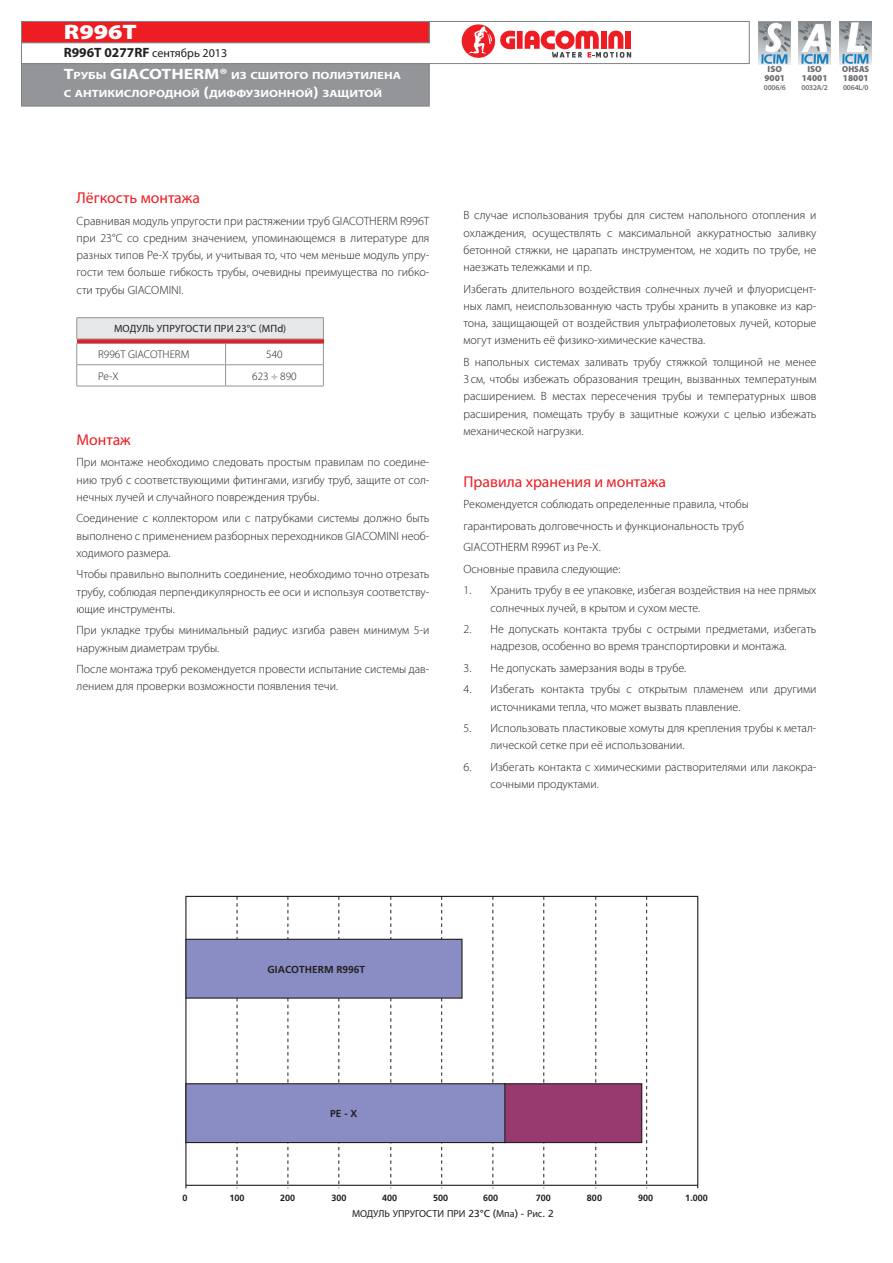
<style>
.page{position:relative;width:893px;height:1263px;background:#fff}
.page>*{position:absolute;margin:0;border:0;box-sizing:border-box;transform-origin:0 0}
.t1{font:900 21px "Myriad Pro";color:#fff;scale:1.2 1}
.t2{font:15.75px "Myriad Pro";color:#ee1d23}
.t3{font:300 12px/17.2px "Myriad Pro";color:#231f20;text-align:justify}
.t4{font:12px "Myriad Pro";color:#231f20}
.t5{font:300 11.25px "Myriad Pro";color:#231f20}
.t6{font:700 10.5px/18px "Myriad Pro";color:#fff;scale:1.2 1}
.t7{font:10.5px "Myriad Pro";letter-spacing:.02em;color:#231f20}
.t8{font:10.2px "Myriad Pro";color:#231f20}
.t9{font:700 10.2px "Frutiger";color:#231f20}
.t10{font:700 9px "Frutiger";color:#231f20}
.t11{font:900 9px/9px "Myriad Pro";color:#6c6d70;text-align:center}
.t12{font:900 9px/9.3px "Myriad Pro";color:#6c6d70;scale:.93 1}
.t13{font:600 7.5px "Myriad Pro";letter-spacing:-.02em;color:#6c6d70}
.s1{font-weight:700;font-size:13.5px}
.s2{font-size:15px}
.s3{font-family:"Frutiger"}
</style>
<div class="page">
<div style="left:21px;top:61px;width:408px;height:45px;background:#939598"></div>
<svg style="left:21px;top:21px;width:729px;height:43px"></svg>
<img style="left:758px;top:21px;width:32px;height:43px">
<img style="left:799px;top:21px;width:32px;height:43px">
<img style="left:839px;top:21px;width:33px;height:43px">
<hr style="left:77px;top:317px;width:149px;height:1px;background:#939598">
<hr style="left:226px;top:317px;width:98px;height:1px;background:#939598">
<svg style="left:77px;top:318px;width:247px;height:68px"></svg>
<hr style="left:77px;top:386px;width:149px;height:1px;background:#939598">
<hr style="left:226px;top:386px;width:98px;height:1px;background:#939598">
<svg style="left:543px;top:898px;width:1px;height:287px"></svg>
<svg style="left:595px;top:898px;width:1px;height:287px"></svg>
<div style="left:504px;top:1084px;width:138px;height:58px;background:#963a6f"></div>
<div style="left:504px;top:1083px;width:138px;height:60px;border:1px solid #231f20"></div>
<hr style="left:186px;top:1185px;width:512px;height:1px;background:#231f20">
<svg style="left:237px;top:896px;width:1px;height:292px"></svg>
<svg style="left:287px;top:896px;width:1px;height:292px"></svg>
<svg style="left:338px;top:896px;width:1px;height:292px"></svg>
<svg style="left:390px;top:896px;width:1px;height:292px"></svg>
<svg style="left:441px;top:896px;width:1px;height:292px"></svg>
<svg style="left:492px;top:896px;width:1px;height:292px"></svg>
<svg style="left:646px;top:896px;width:1px;height:292px"></svg>
<div style="left:186px;top:939px;width:276px;height:59px;background:#8a8dc4"></div>
<div style="left:185px;top:939px;width:278px;height:60px;border:1px solid #231f20"></div>
<div style="left:186px;top:1084px;width:319px;height:58px;background:#8a8dc4"></div>
<div style="left:185px;top:1083px;width:320px;height:60px;border:1px solid #231f20"></div>
<h1 class="t1" style="left:64px;top:20px;width:63px">R996T</h1>
<p class="t4" style="left:64px;top:47px;width:165px"><span class="s1">R996T 0277RF</span> сентябрь 2013</p>
<p class="t6" style="left:64px;top:67px;width:282px"><span class="s2">Т</span>рубы <span class="s2">GIACOTHERM®</span> из сшитого полиэтилена с aнтикислородной <span class="s2">(</span>диффузионной<span class="s2">)</span> защитой</p>
<p class="t11" style="left:764px;top:65px;width:22px">ISO<br>9001</p>
<p class="t13" style="left:764px;top:83px;width:23px">0006/6</p>
<p class="t11" style="left:802px;top:65px;width:27px">ISO<br>14001</p>
<p class="t13" style="left:801px;top:83px;width:28px">0032A/2</p>
<p class="t12" style="left:842px;top:64px;width:31px">OHSAS<br>18001</p>
<p class="t13" style="left:843px;top:84px;width:27px">0064L/0</p>
<h2 class="t2" style="left:77px;top:189px;width:125px">Лёгкость монтажа</h2>
<p class="t3" style="left:77px;top:212px;width:354px">Сравнивая модуль упругости при растяжении труб GIACOTHERM R996T при 23°C со средним значением, упоминающемся в литературе для разных типов Pe-X трубы, и учитывая то, что чем меньше модуль упру&shy;гости тем больше гибкость трубы, очевидны преимущества по гибко&shy;сти трубы GIACOMINI.</p>
<p class="t7" style="left:114px;top:323px;width:174px">МОДУЛЬ УПРУГОСТИ ПРИ 23°C (Мпd)</p>
<p class="t5" style="left:98px;top:348px;width:93px">R996T GIACOTHERM</p>
<p class="t5" style="left:266px;top:348px;width:18px">540</p>
<p class="t5" style="left:98px;top:370px;width:22px">Pe-X</p>
<p class="t5" style="left:252px;top:370px;width:46px">623 ÷ 890</p>
<h2 class="t2" style="left:77px;top:431px;width:56px">Монтаж</h2>
<p class="t3" style="left:77px;top:454px;width:354px">При монтаже необходимо следовать простым правилам по соедине&shy;нию труб с соответствующими фитингами, изгибу труб, защите от сол&shy;нечных лучей и случайного повреждения трубы.</p>
<p class="t3" style="left:77px;top:510px;width:354px">Соединение с коллектором или с патрубками системы должно быть выполнено с применением разборных переходников GIACOMINI необ&shy;ходимого размера.</p>
<p class="t3" style="left:77px;top:566px;width:354px">Чтобы правильно выполнить соединение, необходимо точно отрезать трубу, соблюдая перпендикулярность ее оси и используя соответству&shy;ющие инструменты.</p>
<p class="t3" style="left:77px;top:622px;width:354px">При укладке трубы минимальный радиус изгиба равен минимум 5-и наружным диаметрам трубы.</p>
<p class="t3" style="left:77px;top:661px;width:354px">После монтажа труб рекомендуется провести испытание системы дав&shy;лением для проверки возможности появления течи.</p>
<p class="t3" style="left:463px;top:207px;width:354px">В случае использования трубы для систем напольного отопления и охлаждения, осуществлять с максимальной аккуратностью заливку бетонной стяжки, не царапать инструментом, не ходить по трубе, не наезжать тележками и пр.</p>
<p class="t3" style="left:463px;top:280px;width:354px">Избегать длительного воздействия солнечных лучей и флуорисцент&shy;ных ламп, неиспользованную часть трубы хранить в упаковке из кар&shy;тона, защищающей от воздействия ультрафиолетовых лучей, которые могут изменить её физико-химические качества.</p>
<p class="t3" style="left:463px;top:353px;width:354px">В напольных системах заливать трубу стяжкой толщиной не менее 3 см, чтобы избежать образования трещин, вызванных температуным расширением. В местах пересечения трубы и температурных швов расширения, помещать трубу в защитные кожухи с целью избежать механической нагрузки.</p>
<h2 class="t2" style="left:463px;top:473px;width:204px">Правила хранения и монтажа</h2>
<p class="t3" style="left:463px;top:494px;width:287px;line-height:21.5px;text-align:left">Рекомендуется соблюдать определенные правила, чтобы гарантировать долговечность и функциональность труб GIACOTHERM R996T из Pe-X.<br>Основные правила следующие:</p>
<p class="t3" style="left:490px;top:582px;width:327px;text-indent:-27px">1. Хранить трубу в ее упаковке, избегая воздействия на нее прямых солнечных лучей, в крытом и сухом месте.</p>
<p class="t3" style="left:463px;top:621px;width:354px;text-align:center">2. Не допускать контакта трубы с острыми предметами, избегать надрезов, особенно во время транспортировки и монтажа.</p>
<p class="t3" style="left:463px;top:659px;width:224px">3. Не допускать замерзания воды в трубе.</p>
<p class="t3" style="left:490px;top:681px;width:327px;text-indent:-27px">4. Избегать контакта трубы с открытым пламенем или другими источниками тепла, что может вызвать плавление.</p>
<p class="t3" style="left:490px;top:720px;width:327px;text-indent:-27px">5. Использовать пластиковые хомуты для крепления трубы к метал&shy;лической сетке при её использовании.</p>
<p class="t3" style="left:490px;top:758px;width:327px;text-indent:-27px">6. Избегать контакта с химическими растворителями или лакокра&shy;сочными продуктами.</p>
<p class="t9" style="left:268px;top:963px;width:99px">GIACOTHERM R996T</p>
<p class="t9" style="left:330px;top:1107px;width:29px">PE - X</p>
<p class="t10" style="left:183px;top:1193px;width:7px">0</p>
<p class="t10" style="left:229px;top:1193px;width:17px">100</p>
<p class="t10" style="left:280px;top:1193px;width:17px">200</p>
<p class="t10" style="left:331px;top:1193px;width:17px">300</p>
<p class="t10" style="left:382px;top:1193px;width:17px">400</p>
<p class="t10" style="left:433px;top:1193px;width:17px">500</p>
<p class="t10" style="left:483px;top:1193px;width:17px">600</p>
<p class="t10" style="left:536px;top:1193px;width:17px">700</p>
<p class="t10" style="left:587px;top:1193px;width:17px">800</p>
<p class="t10" style="left:638px;top:1193px;width:17px">900</p>
<p class="t10" style="left:685px;top:1193px;width:24px">1.000</p>
<p class="t8" style="left:352px;top:1208px;width:203px">МОДУЛЬ УПРУГОСТИ ПРИ <span class="s3">23°C (</span>Мпа<span class="s3">) -</span> Рис<span class="s3">. 2</span></p>
</div>
